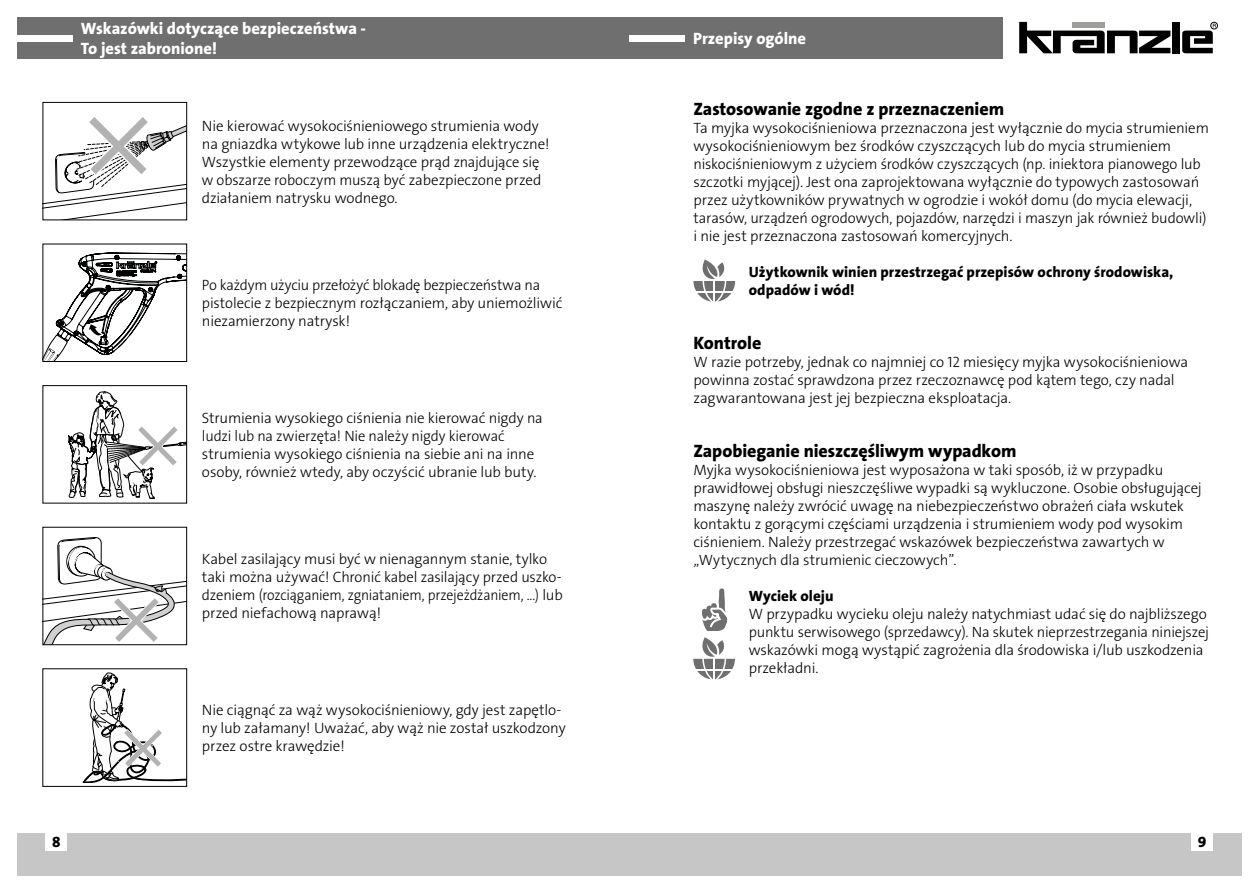
<style>
.page{position:relative;width:1259px;height:893px;background:#fff}
.page>*{position:absolute;margin:0;border:0;box-sizing:border-box;transform-origin:0 0}
.t1{font:18px "The Sans LP8 Ex Bld";letter-spacing:-.005em;color:#000}
.t2{font:16.5px/19.8px "The Sans LP8 Ex Bld";color:#fff}
.t3{font:15px/18px "The Sans LP3 Lig";letter-spacing:-.01em;color:#000}
.t4{font:15px/18px "The Sans LP8 Ex Bld";letter-spacing:.005em;color:#000}
</style>
<div class="page">
<div style="left:629px;top:833px;width:613px;height:43px;background:#c6c6c6"></div>
<div style="left:17px;top:833px;width:612px;height:43px;background:#c6c6c6"></div>
<div style="left:1191px;top:833px;width:22px;height:18px;background:#fff"></div>
<div style="left:46px;top:833px;width:21px;height:18px;background:#fff"></div>
<div style="left:17px;top:17px;width:985px;height:41px;background:#706f6f"></div>
<div style="left:17px;top:35px;width:55px;height:6px;background:#fff"></div>
<div style="left:629px;top:35px;width:56px;height:6px;background:#fff"></div>
<svg style="left:1019px;top:22px;width:151px;height:31px"></svg>
<div style="left:1172px;top:22px;width:7px;height:31px;background:#000"></div>
<div style="left:1210px;top:22px;width:7px;height:7px;border:1px solid #000;border-radius:50%"></div>
<svg style="left:1182px;top:24px;width:34px;height:29px"></svg>
<svg style="left:693px;top:637px;width:42px;height:43px"></svg>
<svg style="left:693px;top:259px;width:42px;height:43px"></svg>
<svg style="left:702px;top:588px;width:26px;height:43px"></svg>
<svg style="left:44px;top:537px;width:141px;height:106px"></svg>
<div style="left:42px;top:527px;width:145px;height:118px;border:1px solid #000"></div>
<svg style="left:68px;top:391px;width:117px;height:108px"></svg>
<div style="left:43px;top:385px;width:144px;height:118px;border:1px solid #000"></div>
<svg style="left:45px;top:117px;width:140px;height:101px"></svg>
<div style="left:43px;top:102px;width:144px;height:118px;border:1px solid #000"></div>
<svg style="left:83px;top:673px;width:102px;height:110px"></svg>
<div style="left:42px;top:668px;width:145px;height:119px;border:1px solid #000"></div>
<svg style="left:45px;top:252px;width:140px;height:108px"></svg>
<div style="left:43px;top:244px;width:144px;height:118px;border:1px solid #000"></div>
<p class="t2" style="left:81px;top:19px;width:287px">Wskazówki dotyczące bezpieczeństwa -<br>To jest zabronione!</p>
<p class="t2" style="left:693px;top:28px;width:114px">Przepisy ogólne</p>
<p class="t3" style="left:202px;top:117px;width:349px">Nie kierować wysokociśnieniowego strumienia wody na gniazdka wtykowe lub inne urządzenia elektryczne!<br>Wszystkie elementy przewodzące prąd znajdujące się w obszarze roboczym muszą być zabezpieczone przed działaniem natrysku wodnego.</p>
<p class="t3" style="left:202px;top:276px;width:362px">Po każdym użyciu przełożyć blokadę bezpieczeństwa na pistolecie z bezpiecznym rozłączaniem, aby uniemożliwić niezamierzony natrysk!</p>
<p class="t3" style="left:202px;top:409px;width:342px">Strumienia wysokiego ciśnienia nie kierować nigdy na ludzi lub na zwierzęta! Nie należy nigdy kierować strumienia wysokiego ciśnienia na siebie ani na inne osoby, również wtedy, aby oczyścić ubranie lub buty.</p>
<p class="t3" style="left:202px;top:550px;width:362px">Kabel zasilający musi być w nienagannym stanie, tylko taki można używać! Chronić kabel zasilający przed uszko&shy;dzeniem (rozciąganiem, zgniataniem, przejeżdżaniem, ...) lub przed niefachową naprawą!</p>
<p class="t3" style="left:202px;top:701px;width:365px">Nie ciągnąć za wąż wysokociśnieniowy, gdy jest zapętlo&shy;ny lub załamany! Uważać, aby wąż nie został uszkodzony przez ostre krawędzie!</p>
<p class="t1" style="left:693px;top:98px;width:312px">Zastosowanie zgodne z przeznaczeniem</p>
<p class="t3" style="left:693px;top:119px;width:517px">Ta myjka wysokociśnieniowa przeznaczona jest wyłącznie do mycia strumieniem wysokociśnieniowym bez środków czyszczących lub do mycia strumieniem niskociśnieniowym z użyciem środków czyszczących (np. iniektora pianowego lub szczotki myjącej). Jest ona zaprojektowana wyłącznie do typowych zastosowań przez użytkowników prywatnych w ogrodzie i wokół domu (do mycia elewacji, tarasów, urządzeń ogrodowych, pojazdów, narzędzi i maszyn jak również budowli) i nie jest przeznaczona zastosowań komercyjnych.</p>
<p class="t4" style="left:749px;top:263px;width:426px">Użytkownik winien przestrzegać przepisów ochrony środowiska, odpadów i wód!</p>
<p class="t1" style="left:693px;top:332px;width:69px">Kontrole</p>
<p class="t3" style="left:693px;top:353px;width:496px">W razie potrzeby, jednak co najmniej co 12 miesięcy myjka wysokociśnieniowa powinna zostać sprawdzona przez rzeczoznawcę pod kątem tego, czy nadal zagwarantowana jest jej bezpieczna eksploatacja.</p>
<p class="t1" style="left:693px;top:440px;width:324px">Zapobieganie nieszczęśliwym wypadkom</p>
<p class="t3" style="left:693px;top:461px;width:510px">Myjka wysokociśnieniowa jest wyposażona w taki sposób, iż w przypadku prawidłowej obsługi nieszczęśliwe wypadki są wykluczone. Osobie obsługującej maszynę należy zwrócić uwagę na niebezpieczeństwo obrażeń ciała wskutek kontaktu z gorącymi częściami urządzenia i strumieniem wody pod wysokim ciśnieniem. Należy przestrzegać wskazówek bezpieczeństwa zawartych w „Wytycznych dla strumienic cieczowych”.</p>
<p class="t4" style="left:749px;top:587px;width:86px">Wyciek oleju</p>
<p class="t3" style="left:749px;top:605px;width:462px">W przypadku wycieku oleju należy natychmiast udać się do najbliższego punktu serwisowego (sprzedawcy). Na skutek nieprzestrzegania niniejszej wskazówki mogą wystąpić zagrożenia dla środowiska i/lub uszkodzenia przekładni.</p>
<p class="t4" style="left:52px;top:833px;width:10px">8</p>
<p class="t4" style="left:1198px;top:833px;width:10px">9</p>
</div>
